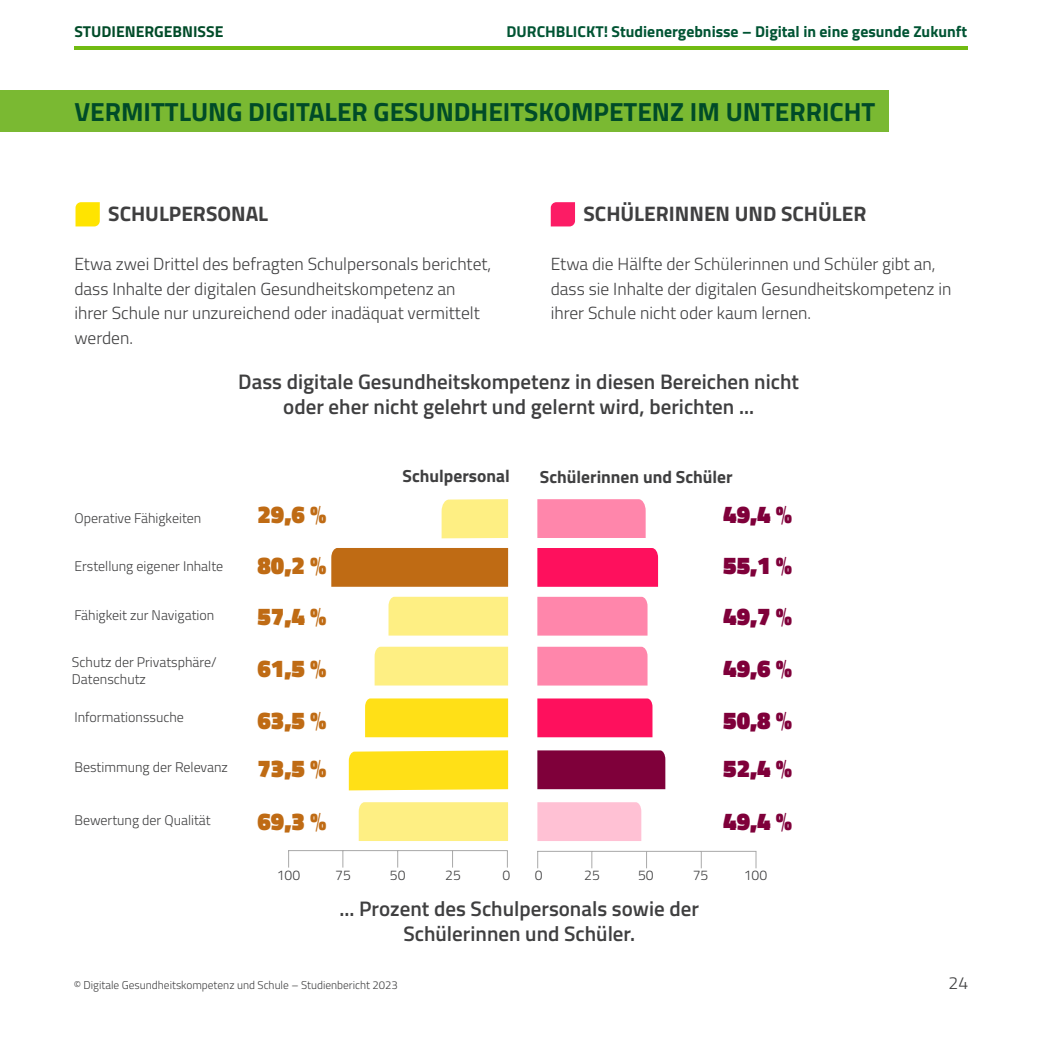
<style>
.page{position:relative;width:1042px;height:1042px;background:#fff}
.page>*{position:absolute;margin:0;border:0;box-sizing:border-box;transform-origin:0 0}
.t1{font:700 26.25px "BGEK Titillium";color:#004b28}
.t2{font:900 24.5px "BGEK Titillium";color:#bf6b14}
.t3{font:900 24.5px "BGEK Titillium";color:#7f003a}
.t4{font:600 21px/24.5px "BGEK Titillium";color:#3f3f40;text-align:center}
.H_4{font:700 21px "BGEK Titillium";color:#3f3f40}
.t5{font:300 17.5px/24.5px "BGEK Titillium";color:#3f3f40}
.t6{font:700 17.5px "BGEK Titillium";color:#3f3f40}
.t7{font:700 15.75px "BGEK Titillium";color:#005433}
.t8{font:700 15.75px "BGEK Titillium";color:#004b28}
.t9{font:300 14px/16.8px "BGEK Titillium";color:#3f3f40}
.t10{font:300 11.38px "BGEK Titillium";color:#3f3f40}
</style>
<div class="page">
<hr style="left:74px;top:46px;width:893px;height:4px;background:#71bb12">
<div style="left:0;top:90px;width:889px;height:42px;background:#7ab932"></div>
<div style="left:537px;top:499px;width:109px;height:39px;background:#ff86ab"></div>
<div style="left:537px;top:548px;width:121px;height:39px;background:#fe105d"></div>
<div style="left:537px;top:597px;width:110px;height:38px;background:#ff86ab"></div>
<div style="left:537px;top:647px;width:110px;height:38px;background:#ff86ab"></div>
<div style="left:537px;top:698px;width:115px;height:39px;background:#fe105d"></div>
<div style="left:537px;top:750px;width:128px;height:39px;background:#7f003a"></div>
<div style="left:537px;top:802px;width:104px;height:39px;background:#ffc1d4"></div>
<div style="left:441px;top:499px;width:67px;height:39px;background:#feef83"></div>
<div style="left:331px;top:548px;width:177px;height:39px;background:#bf6b14"></div>
<div style="left:388px;top:597px;width:120px;height:38px;background:#feef83"></div>
<div style="left:375px;top:647px;width:133px;height:38px;background:#feef83"></div>
<div style="left:365px;top:698px;width:143px;height:39px;background:#ffe017"></div>
<div style="left:349px;top:750px;width:159px;height:40px;background:#ffe017"></div>
<div style="left:359px;top:802px;width:149px;height:39px;background:#feef83"></div>
<hr style="left:288px;top:850px;width:220px;height:1px;background:#a9a9a9">
<svg style="left:342px;top:851px;width:1px;height:16px"></svg>
<svg style="left:288px;top:851px;width:1px;height:16px"></svg>
<svg style="left:397px;top:851px;width:1px;height:16px"></svg>
<svg style="left:452px;top:851px;width:1px;height:16px"></svg>
<svg style="left:507px;top:851px;width:1px;height:16px"></svg>
<hr style="left:537px;top:851px;width:219px;height:1px;background:#a9a9a9">
<svg style="left:591px;top:852px;width:1px;height:16px"></svg>
<svg style="left:537px;top:852px;width:1px;height:16px"></svg>
<svg style="left:646px;top:852px;width:1px;height:16px"></svg>
<svg style="left:701px;top:852px;width:1px;height:16px"></svg>
<svg style="left:755px;top:852px;width:1px;height:16px"></svg>
<svg style="left:551px;top:202px;width:24px;height:24px"></svg>
<svg style="left:76px;top:202px;width:24px;height:24px"></svg>
<p class="t8" style="left:74px;top:19px;width:151px">STUDIENERGEBNISSE</p>
<p class="t7" style="left:506px;top:20px;width:462px">DURCHBLICKT! Studienergebnisse – Digital in eine gesunde Zukunft</p>
<h3 class="t1" style="left:74px;top:92px;width:802px">VERMITTLUNG DIGITALER GESUNDHEITSKOMPETENZ IM UNTERRICHT</h3>
<h4 class="H_4" style="left:108px;top:198px;width:161px">SCHULPERSONAL</h4>
<p class="t5" style="left:74px;top:251px;width:418px">Etwa zwei Drittel des befragten Schulpersonals berichtet, dass Inhalte der digitalen Gesundheitskompetenz an ihrer Schule nur unzureichend oder inadäquat vermittelt werden.</p>
<h4 class="H_4" style="left:583px;top:198px;width:284px">SCHÜLERINNEN UND SCHÜLER</h4>
<p class="t5" style="left:551px;top:251px;width:402px">Etwa die Hälfte der Schülerinnen und Schüler gibt an, dass sie Inhalte der digitalen Gesundheitskompetenz in ihrer Schule nicht oder kaum lernen.</p>
<h5 class="t4" style="left:238px;top:368px;width:562px">Dass digitale Gesundheitskompetenz in diesen Bereichen nicht oder eher nicht gelehrt und gelernt wird, berichten ...</h5>
<p class="t9" style="left:74px;top:509px;width:128px">Operative Fähigkeiten</p>
<p class="t9" style="left:74px;top:557px;width:150px">Erstellung eigener Inhalte</p>
<p class="t9" style="left:74px;top:606px;width:141px">Fähigkeit zur Navigation</p>
<p class="t9" style="left:72px;top:653px;width:146px">Schutz der Privatsphäre/<br>Datenschutz</p>
<p class="t9" style="left:74px;top:707px;width:111px">Informationssuche</p>
<p class="t9" style="left:74px;top:758px;width:155px">Bestimmung der Relevanz</p>
<p class="t9" style="left:74px;top:811px;width:138px">Bewertung der Qualität</p>
<p class="t6" style="left:402px;top:463px;width:109px">Schulpersonal</p>
<p class="t6" style="left:540px;top:463px;width:194px">Schülerinnen und Schüler</p>
<h2 class="t2" style="left:257px;top:496px;width:71px">29,6 %</h2>
<h2 class="t3" style="left:723px;top:496px;width:71px">49,4 %</h2>
<h2 class="t2" style="left:257px;top:547px;width:71px">80,2 %</h2>
<h2 class="t3" style="left:723px;top:547px;width:71px">55,1 %</h2>
<h2 class="t2" style="left:257px;top:599px;width:71px">57,4 %</h2>
<h2 class="t3" style="left:723px;top:599px;width:71px">49,7 %</h2>
<h2 class="t2" style="left:257px;top:651px;width:71px">61,5 %</h2>
<h2 class="t3" style="left:723px;top:651px;width:71px">49,6 %</h2>
<h2 class="t2" style="left:257px;top:702px;width:71px">63,5 %</h2>
<h2 class="t3" style="left:723px;top:702px;width:71px">50,8 %</h2>
<h2 class="t2" style="left:257px;top:751px;width:71px">73,5 %</h2>
<h2 class="t3" style="left:723px;top:751px;width:71px">52,4 %</h2>
<h2 class="t2" style="left:257px;top:803px;width:71px">69,3 %</h2>
<h2 class="t3" style="left:723px;top:803px;width:71px">49,4 %</h2>
<p class="t9" style="left:277px;top:866px;width:25px">100</p>
<p class="t9" style="left:335px;top:866px;width:17px">75</p>
<p class="t9" style="left:390px;top:866px;width:17px">50</p>
<p class="t9" style="left:445px;top:866px;width:17px">25</p>
<p class="t9" style="left:502px;top:866px;width:9px">0</p>
<p class="t9" style="left:535px;top:866px;width:9px">0</p>
<p class="t9" style="left:584px;top:866px;width:17px">25</p>
<p class="t9" style="left:638px;top:866px;width:17px">50</p>
<p class="t9" style="left:693px;top:866px;width:17px">75</p>
<p class="t9" style="left:744px;top:866px;width:25px">100</p>
<h5 class="t4" style="left:339px;top:895px;width:361px">... Prozent des Schulpersonals sowie der<br>Schülerinnen und Schüler.</h5>
<p class="t10" style="left:74px;top:977px;width:326px">© Digitale Gesundheitskompetenz und Schule – Studienbericht 2023</p>
<p class="t5" style="left:948px;top:970px;width:21px">24</p>
</div>
